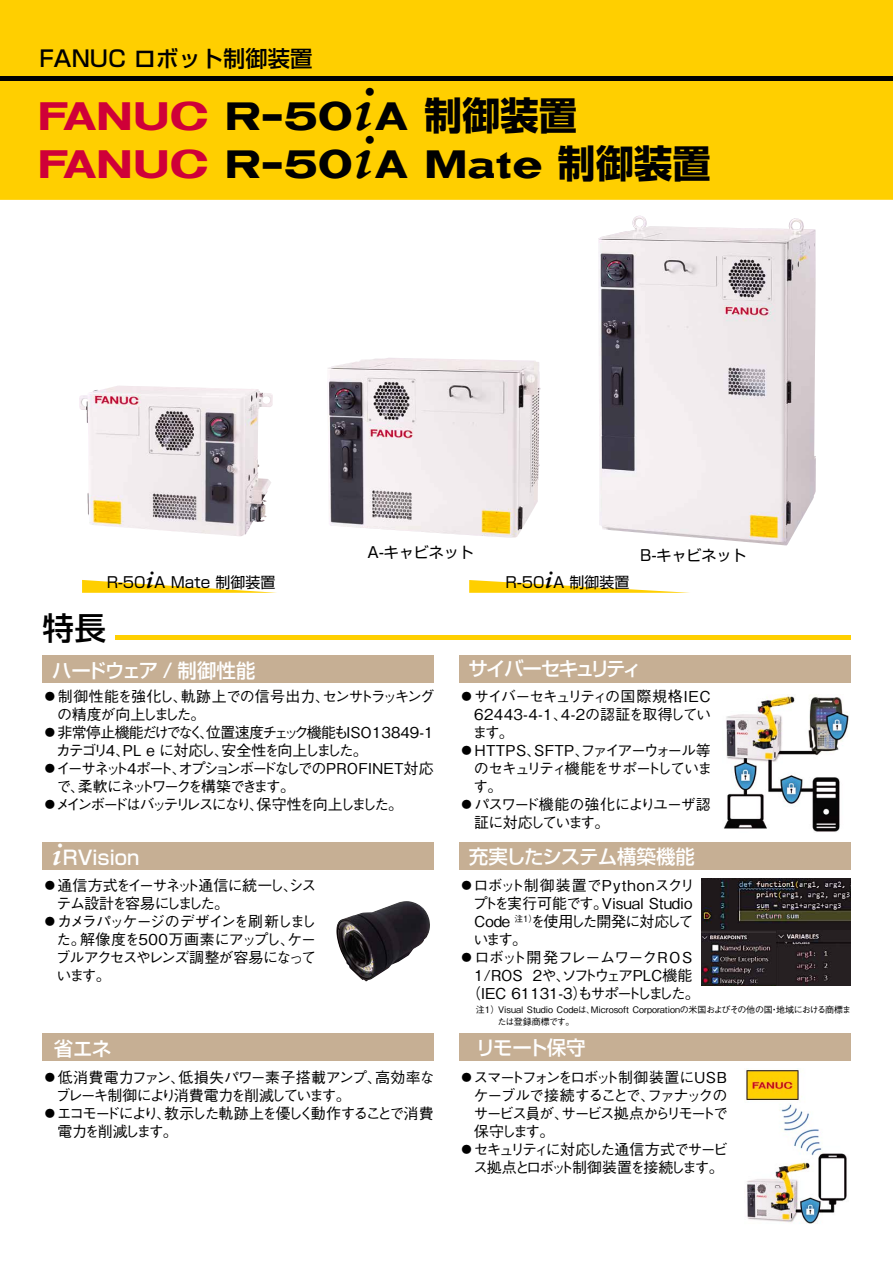
<style>
.page{position:relative;width:893px;height:1263px;background:#fff}
.page>*{position:absolute;margin:0;border:0;box-sizing:border-box;transform-origin:0 0}
.t1{font:38.25px "Fanuc Logo 1.0 Regular";color:#000}
.t2{font:500 31.5px "Shin Go Pro";color:#000}
.t3{font:500 22.35px "Shin Go Pro";color:#000}
.t4{font:500 19.5px "Shin Go Pro";letter-spacing:-.045em;color:#fff}
.t5{font:500 19.5px "Shin Go Pro";letter-spacing:-.085em;color:#fff}
.t6{font:500 19.5px "Shin Go Pro";color:#fff}
.t7{font:500 15px/18px "Gothic BBB Pro";letter-spacing:-.1em;color:#000;text-align:justify}
.t8{font:500 15px/18px "Gothic BBB Pro";letter-spacing:-.125em;color:#000}
.t9{font:500 15px/18px "Gothic BBB Pro";letter-spacing:-.01em;color:#000}
.t10{font:500 15px/18px "Gothic BBB Pro";letter-spacing:-.03em;color:#000;text-align:center}
.t11{font:500 15px/18px "Gothic BBB Pro";letter-spacing:-.06em;color:#000}
.t12{font:500 15px/18px "Gothic BBB Pro";letter-spacing:-.075em;color:#000}
.t13{font:15px "Shin Go Pro";color:#000}
.t14{font:500 15px "Gothic BBB Pro";letter-spacing:-.155em;color:#000}
.t15{font:500 15px/18px "Gothic BBB Pro";letter-spacing:-.08em;color:#000}
.t16{font:500 9px/12px "Gothic BBB Pro";color:#000}
.s1{color:#cf0038}
.s2{font-family:"Shin Go Pro";font-weight:700}
</style>
<div class="page">
<img style="left:79px;top:386px;width:188px;height:150px">
<img style="left:598px;top:216px;width:218px;height:329px">
<img style="left:328px;top:358px;width:212px;height:180px">
<img style="left:336px;top:901px;width:94px;height:80px">
<img style="left:723px;top:696px;width:126px;height:136px">
<img style="left:746px;top:1068px;width:101px;height:156px">
<img style="left:701px;top:878px;width:149px;height:52px">
<img style="left:701px;top:930px;width:149px;height:55px">
<div style="left:0;top:0;width:893px;height:200px;background:#ffcf00"></div>
<hr style="left:0;top:77px;width:893px;height:4px;background:#000">
<div style="left:43px;top:655px;width:391px;height:27px;background:#c6af94"></div>
<div style="left:459px;top:842px;width:391px;height:28px;background:#c6af94"></div>
<div style="left:459px;top:1033px;width:391px;height:28px;background:#c6af94"></div>
<div style="left:43px;top:1033px;width:391px;height:28px;background:#c6af94"></div>
<div style="left:43px;top:842px;width:391px;height:28px;background:#c6af94"></div>
<div style="left:459px;top:655px;width:391px;height:27px;background:#c6af94"></div>
<hr style="left:115px;top:636px;width:735px;height:4px;background:#ffcf00">
<svg style="left:469px;top:580px;width:221px;height:13px"></svg>
<svg style="left:82px;top:580px;width:195px;height:13px"></svg>
<h3 class="t3" style="left:39px;top:40px;width:274px">FANUC ロボット制御装置</h3>
<h1 class="t1" style="left:38px;top:88px;width:541px"><span class="s1">&lt;</span> R-50+A <span class="s2">制御装置</span></h1>
<h1 class="t1" style="left:38px;top:136px;width:674px"><span class="s1">&lt;</span> R-50+A Mate <span class="s2">制御装置</span></h1>
<p class="t13" style="left:368px;top:540px;width:108px">A-キャビネット</p>
<p class="t13" style="left:640px;top:543px;width:108px">B-キャビネット</p>
<p class="t13" style="left:107px;top:569px;width:170px">R-50✔A Mate 制御装置</p>
<p class="t13" style="left:506px;top:569px;width:125px">R-50✔A 制御装置</p>
<h2 class="t2" style="left:43px;top:602px;width:65px">特長</h2>
<h3 class="t4" style="left:52px;top:654px;width:205px">ハードウェア / 制御性能</h3>
<h3 class="t5" style="left:468px;top:653px;width:175px">サイバーセキュリティ</h3>
<p class="t12" style="left:57px;top:686px;width:379px;text-indent:-15px">●制御性能を強化し、軌跡上での信号出力、センサトラッキングの精度が向上しました。</p>
<p class="t7" style="left:56px;top:722px;width:379px;text-indent:-13px">●非常停止機能だけでなく、位置速度チェック機能もISO13849-1カテゴリ4、PL e に対応し、安全性を向上しました。</p>
<p class="t8" style="left:56px;top:758px;width:379px;text-indent:-14px">●イーサネット4ポート、オプションボードなしでのPROFINET対応で、柔軟にネットワークを構築できます。</p>
<p class="t14" style="left:43px;top:792px;width:362px">●メインボードはバッテリレスになり、保守性を向上しました。</p>
<p class="t7" style="left:472px;top:686px;width:240px;text-indent:-13px">●サイバーセキュリティの国際規格IEC 62443-4-1、4-2の認証を取得しています。</p>
<p class="t7" style="left:473px;top:740px;width:241px;text-indent:-14px">●HTTPS、SFTP、ファイアーウォール等のセキュリティ機能をサポートしています。</p>
<p class="t15" style="left:474px;top:794px;width:238px;text-indent:-15px">●パスワード機能の強化によりユーザ認証に対応しています。</p>
<h3 class="t6" style="left:52px;top:842px;width:89px">✔RVision</h3>
<h3 class="t4" style="left:469px;top:840px;width:228px">充実したシステム構築機能</h3>
<p class="t7" style="left:57px;top:875px;width:261px;text-indent:-14px">●通信方式をイーサネット通信に統一し、システム設計を容易にしました。</p>
<p class="t7" style="left:56px;top:911px;width:262px;text-indent:-13px">●カメラパッケージのデザインを刷新しました。解像度を500万画素にアップし、ケーブルアクセスやレンズ調整が容易になっています。</p>
<p class="t9" style="left:473px;top:875px;width:223px;text-indent:-14px">●ロボット制御装置でPythonスクリプトを実行可能です。Visual Studio<br>Code <sup>注1）</sup>を使用した開発に対応しています。</p>
<p class="t10" style="left:459px;top:947px;width:242px">●ロボット開発フレームワークROS<br>1/ROS 2や、ソフトウェアPLC機能（IEC 61131-3）もサポートしました。</p>
<p class="t16" style="left:498px;top:1002px;width:355px;text-indent:-22px">注1）Visual Studio Codeは、Microsoft Corporationの米国およびその他の国・地域における商標または登録商標です。</p>
<h3 class="t4" style="left:54px;top:1032px;width:59px">省エネ</h3>
<h3 class="t4" style="left:476px;top:1032px;width:112px">リモート保守</h3>
<p class="t11" style="left:56px;top:1066px;width:381px;text-indent:-13px">●低消費電力ファン、低損失パワー素子搭載アンプ、高効率なブレーキ制御により消費電力を削減しています。</p>
<p class="t8" style="left:58px;top:1102px;width:378px;text-indent:-15px">●エコモードにより、教示した軌跡上を優しく動作することで消費電力を削減します。</p>
<p class="t7" style="left:473px;top:1066px;width:256px;text-indent:-14px">●スマートフォンをロボット制御装置にUSBケーブルで接続することで、ファナックのサービス員が、サービス拠点からリモートで保守します。</p>
<p class="t8" style="left:459px;top:1138px;width:270px;text-align:right">●セキュリティに対応した通信方式でサービス拠点とロボット制御装置を接続します。</p>
</div>
